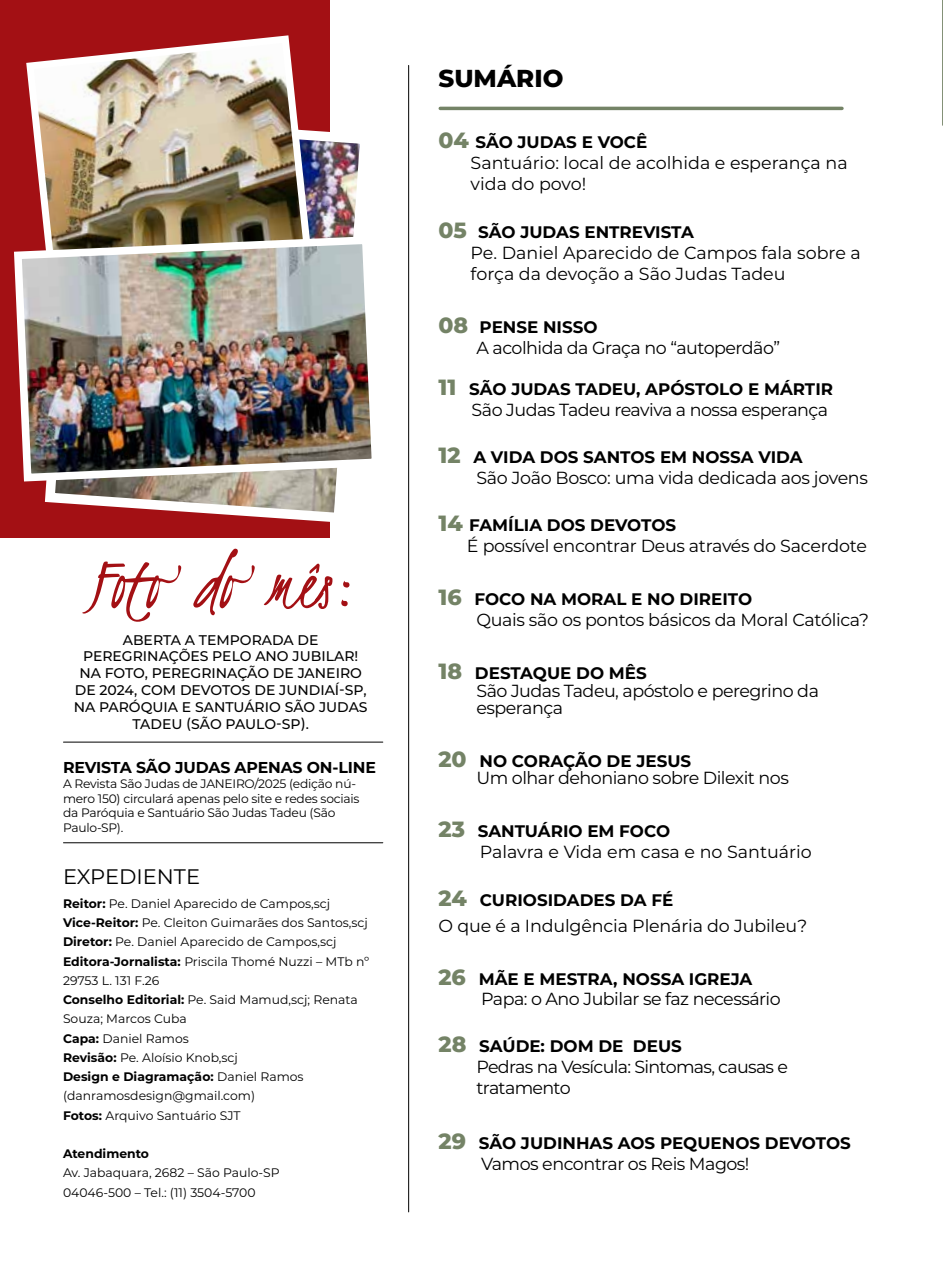
<style>
.page{position:relative;width:943px;height:1265px;background:#fff}
.page>*{position:absolute;margin:0;border:0;box-sizing:border-box;transform-origin:0 0}
.t1{font:800 24.5px "Montserrat";color:#000}
.t2{font:21px "Montserrat";color:#000}
.t3{font:17.5px/17.5px "Montserrat";letter-spacing:-.025em;color:#000}
.t4{font:17.5px/21px "Montserrat";color:#000}
.t5{font:700 16.8px "Montserrat";color:#000}
.t6{font:700 15.75px "Montserrat";letter-spacing:-.01em;color:#000}
.t7{font:500 14px/16.8px "Montserrat";color:#000;text-align:center}
.t8{font:12.42px/19.2px "Montserrat";color:#000}
.t9{font:700 12.42px "Montserrat";color:#000}
.t10{font:12.25px/14.7px "Montserrat";letter-spacing:-.02em;color:#000}
.s1{font-weight:700}
.s2{font-weight:800;font-size:22.05px;color:#748366}
</style>
<div class="page">
<div style="left:0;top:0;width:329px;height:538px;background:#a31014"></div>
<svg style="left:82px;top:549px;width:267px;height:73px"></svg>
<img style="left:44px;top:109px;width:316px;height:419px">
<img style="left:26px;top:35px;width:298px;height:197px">
<hr style="left:408px;top:65px;width:1px;height:1147px;background:#000">
<hr style="left:63px;top:742px;width:320px;height:1px;background:#000">
<hr style="left:63px;top:842px;width:320px;height:1px;background:#000">
<svg style="left:942px;top:0;width:1px;height:126px"></svg>
<hr style="left:440px;top:107px;width:402px;height:3px;background:#748366">
<img style="left:14px;top:232px;width:358px;height:253px">
<p class="t7" style="left:74px;top:631px;width:295px">ABERTA A TEMPORADA DE<br>PEREGRINAÇÕES PELO ANO JUBILAR!<br>NA FOTO, PEREGRINAÇÃO DE JANEIRO<br>DE 2024, COM DEVOTOS DE JUNDIAÍ-SP,<br>NA PARÓQUIA E SANTUÁRIO SÃO JUDAS<br>TADEU (SÃO PAULO-SP).</p>
<p class="t6" style="left:63px;top:756px;width:314px">REVISTA SÃO JUDAS APENAS ON-LINE</p>
<p class="t10" style="left:63px;top:776px;width:298px">A Revista São Judas de JANEIRO/2025 (edição nú&shy;mero 150) circulará apenas pelo site e redes sociais da Paróquia e Santuário São Judas Tadeu (São Paulo-SP).</p>
<h2 class="t2" style="left:63px;top:862px;width:138px">EXPEDIENTE</h2>
<p class="t8" style="left:63px;top:893px;width:308px"><span class="s1">Reitor:</span> Pe. Daniel Aparecido de Campos,scj <span class="s1">Vice-Reitor:</span> Pe. Cleiton Guimarães dos Santos,scj <span class="s1">Diretor:</span> Pe. Daniel Aparecido de Campos,scj <span class="s1">Editora-Jornalista:</span> Priscila Thomé Nuzzi – MTb nº 29753 L. 131 F.26<br><span class="s1">Conselho Editorial:</span> Pe. Said Mamud,scj; Renata Souza; Marcos Cuba<br><span class="s1">Capa:</span> Daniel Ramos<br><span class="s1">Revisão:</span> Pe. Aloísio Knob,scj<br><span class="s1">Design e Diagramação:</span> Daniel Ramos (danramosdesign@gmail.com)<br><span class="s1">Fotos:</span> Arquivo Santuário SJT</p>
<p class="t9" style="left:63px;top:1145px;width:87px">Atendimento</p>
<p class="t8" style="left:63px;top:1163px;width:218px">Av. Jabaquara, 2682 – São Paulo-SP<br>04046-500 – Tel.: (11) 3504-5700</p>
<h1 class="t1" style="left:438px;top:60px;width:126px">SUMÁRIO</h1>
<h3 class="t5" style="left:438px;top:130px;width:210px"><span class="s2">04</span> SÃO JUDAS E VOCÊ</h3>
<h3 class="t4" style="left:470px;top:152px;width:378px">Santuário: local de acolhida e esperança na vida do povo!</h3>
<h3 class="t5" style="left:438px;top:220px;width:257px"><span class="s2">05</span> SÃO JUDAS ENTREVISTA</h3>
<h3 class="t4" style="left:470px;top:241px;width:392px">Pe. Daniel Aparecido de Campos fala sobre a força da devoção a São Judas Tadeu</h3>
<h3 class="t5" style="left:438px;top:314px;width:160px"><span class="s2">08</span> PENSE NISSO</h3>
<h3 class="t3" style="left:476px;top:338px;width:305px">A acolhida da Graça no “autoperdão”</h3>
<h3 class="t5" style="left:438px;top:377px;width:396px"><span class="s2">11</span> SÃO JUDAS TADEU, APÓSTOLO E MÁRTIR</h3>
<h3 class="t3" style="left:471px;top:400px;width:358px">São Judas Tadeu reaviva a nossa esperança</h3>
<h3 class="t5" style="left:438px;top:445px;width:366px"><span class="s2">12</span> A VIDA DOS SANTOS EM NOSSA VIDA</h3>
<h3 class="t3" style="left:476px;top:468px;width:393px">São João Bosco: uma vida dedicada aos jovens</h3>
<h3 class="t5" style="left:438px;top:513px;width:239px"><span class="s2">14</span> FAMÍLIA DOS DEVOTOS</h3>
<h3 class="t3" style="left:467px;top:537px;width:401px">É possível encontrar Deus através do Sacerdote</h3>
<h3 class="t5" style="left:438px;top:587px;width:315px"><span class="s2">16</span> FOCO NA MORAL E NO DIREITO</h3>
<h3 class="t3" style="left:476px;top:611px;width:394px">Quais são os pontos básicos da Moral Católica?</h3>
<h3 class="t5" style="left:438px;top:661px;width:210px"><span class="s2">18</span> DESTAQUE DO MÊS</h3>
<h3 class="t3" style="left:476px;top:681px;width:344px">São Judas Tadeu, apóstolo e peregrino da esperança</h3>
<h3 class="t5" style="left:438px;top:749px;width:254px"><span class="s2">20</span> NO CORAÇÃO DE JESUS</h3>
<h3 class="t3" style="left:476px;top:769px;width:314px">Um olhar dehoniano sobre Dilexit nos</h3>
<h3 class="t5" style="left:438px;top:819px;width:233px"><span class="s2">23</span> SANTUÁRIO EM FOCO</h3>
<h3 class="t4" style="left:480px;top:841px;width:333px">Palavra e Vida em casa e no Santuário</h3>
<h3 class="t5" style="left:438px;top:888px;width:236px"><span class="s2">24</span> CURIOSIDADES DA FÉ</h3>
<h3 class="t3" style="left:438px;top:917px;width:370px">O que é a Indulgência Plenária do Jubileu?</h3>
<h3 class="t5" style="left:438px;top:967px;width:315px"><span class="s2">26</span> MÃE E MESTRA, NOSSA IGREJA</h3>
<h3 class="t3" style="left:481px;top:989px;width:301px">Papa: o Ano Jubilar se faz necessário</h3>
<h3 class="t5" style="left:438px;top:1034px;width:245px"><span class="s2">28</span> SAÚDE: DOM DE DEUS</h3>
<h3 class="t3" style="left:476px;top:1056px;width:313px;line-height:21px">Pedras na Vesícula: Sintomas, causas e tratamento</h3>
<h3 class="t5" style="left:438px;top:1131px;width:414px"><span class="s2">29</span> SÃO JUDINHAS AOS PEQUENOS DEVOTOS</h3>
<h3 class="t3" style="left:481px;top:1154px;width:270px">Vamos encontrar os Reis Magos!</h3>
</div>
